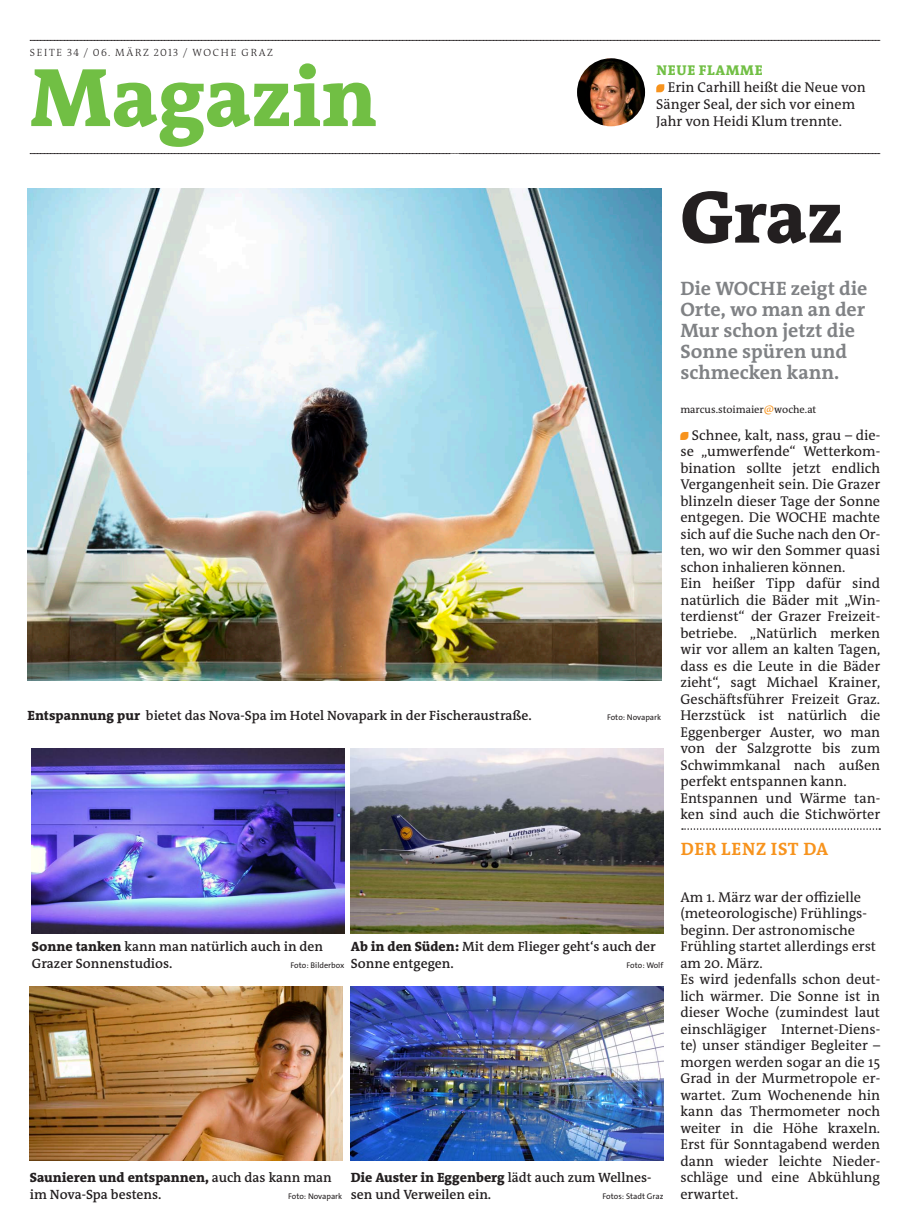
<style>
.page{position:relative;width:910px;height:1229px;background:#fff}
.page>*{position:absolute;margin:0;border:0;box-sizing:border-box;transform-origin:0 0}
.t1{font:800 84px "The RM Antiqua";color:#71bf44}
.t2{font:800 75px "The RM Antiqua";color:#231f20}
.t3{font:700 19.5px/21px "The RM Antiqua";color:#808285}
.t4{font:700 18px "The RM Antiqua";letter-spacing:.04em;color:#f7931d}
.t5{font:14.25px/16.5px "The RM Antiqua";color:#231f20}
.t6{font:800 14.25px "The RM Antiqua";letter-spacing:.04em;color:#71bf44}
.t7{font:600 13.5px/16.5px "The RM Antiqua";color:#231f20}
.t8{font:100 10.5px "The RM Antiqua";letter-spacing:.16em;color:#231f20}
.t9{font:10.5px "The RM Antiqua";color:#231f20}
.t10{font:8.25px "The Sans Os F";color:#231f20}
.s1{font-weight:800}
.s2{color:#f7931d}
</style>
<div class="page">
<img style="left:28px;top:188px;width:633px;height:493px">
<img style="left:32px;top:748px;width:312px;height:185px">
<img style="left:351px;top:748px;width:312px;height:185px">
<img style="left:351px;top:986px;width:312px;height:175px">
<img style="left:30px;top:986px;width:312px;height:175px">
<svg style="left:682px;top:828px;width:198px;height:2px"></svg>
<svg style="left:30px;top:40px;width:850px;height:1px"></svg>
<svg style="left:30px;top:153px;width:850px;height:1px"></svg>
<svg style="left:656px;top:84px;width:8px;height:8px"></svg>
<img style="left:577px;top:58px;width:68px;height:68px;border-radius:34px">
<p class="t8" style="left:30px;top:46px;width:244px">SEITE 34 / 06. MÄRZ 2013 / WOCHE GRAZ</p>
<h1 class="t1" style="left:30px;top:44px;width:349px">Magazin</h1>
<p class="t6" style="left:657px;top:61px;width:108px">Neue Flamme</p>
<p class="t5" style="left:656px;top:79px;width:211px;line-height:17px;text-indent:11px">Erin Carhill heißt die Neue von<br>Sänger Seal, der sich vor einem<br>Jahr von Heidi Klum trennte.</p>
<p class="t7" style="left:28px;top:707px;width:506px"><span class="s1">Entspannung pur</span> bietet das Nova-Spa im Hotel Novapark in der Fischeraustraße.</p>
<p class="t10" style="left:607px;top:712px;width:56px">Foto: Novapark</p>
<p class="t7" style="left:351px;top:938px;width:306px"><span class="s1">Ab in den Süden:</span> Mit dem Flieger geht‘s auch der<br>Sonne entgegen.</p>
<p class="t7" style="left:32px;top:938px;width:293px"><span class="s1">Sonne tanken</span> kann man natürlich auch in den<br>Grazer Sonnenstudios.</p>
<p class="t10" style="left:627px;top:960px;width:38px">Foto: Wolf</p>
<p class="t10" style="left:291px;top:960px;width:55px">Foto: Bilderbox</p>
<p class="t7" style="left:30px;top:1169px;width:304px"><span class="s1">Saunieren und entspannen,</span> auch das kann man im Nova-Spa bestens.</p>
<p class="t10" style="left:288px;top:1191px;width:56px">Foto: Novapark</p>
<p class="t7" style="left:351px;top:1169px;width:302px"><span class="s1">Die Auster in Eggenberg</span> lädt auch zum Wellnes&shy;sen und Verweilen ein.</p>
<p class="t10" style="left:603px;top:1191px;width:62px">Fotos: Stadt Graz</p>
<h2 class="t2" style="left:680px;top:169px;width:164px">Graz</h2>
<h3 class="t3" style="left:680px;top:278px;width:189px">Die WOCHe zeigt die<br>Orte, wo man an der<br>Mur schon jetzt die sonne spüren und schmecken kann.</h3>
<p class="t9" style="left:680px;top:402px;width:138px">marcus.stoimaier<span class="s2">@</span>woche.at</p>
<p class="t5" style="left:680px;top:427px;width:201px"><span class="s2">¶</span>Schnee, kalt, nass, grau – die&shy;se „umwerfende“ Wetterkom&shy;bination sollte jetzt endlich<br>Vergangenheit sein. Die Grazer blinzeln dieser Tage der Sonne entgegen. Die WOCHE machte sich auf die Suche nach den Or&shy;ten, wo wir den Sommer quasi schon inhalieren können.<br>Ein heißer Tipp dafür sind natürlich die Bäder mit „Win&shy;terdienst“ der Grazer Freizeit&shy;betriebe. „Natürlich merken wir vor allem an kalten Tagen, dass es die Leute in die Bäder zieht“, sagt Michael Krainer,<br>Geschäftsführer Freizeit Graz.<br>Herzstück ist natürlich die<br>Eggenberger Auster, wo man von der Salzgrotte bis zum<br>Schwimmkanal nach außen perfekt entspannen kann.<br>Entspannen und Wärme tan&shy;ken sind auch die Stichwörter</p>
<p class="t4" style="left:681px;top:838px;width:149px">Der Lenz ist Da</p>
<p class="t5" style="left:680px;top:889px;width:201px">Am 1. März war der offizielle (meteorologische) Frühlings&shy;beginn. Der astronomische<br>Frühling startet allerdings erst am 20. März.<br>Es wird jedenfalls schon deut&shy;lich wärmer. Die Sonne ist in dieser Woche (zumindest laut einschlägiger Internet-Diens&shy;te) unser ständiger Begleiter – morgen werden sogar an die 15<br>Grad in der Murmetropole er&shy;wartet. Zum Wochenende hin kann das Thermometer noch weiter in die Höhe kraxeln.<br>Erst für Sonntagabend werden dann wieder leichte Nieder&shy;schläge und eine Abkühlung erwartet.</p>
</div>
